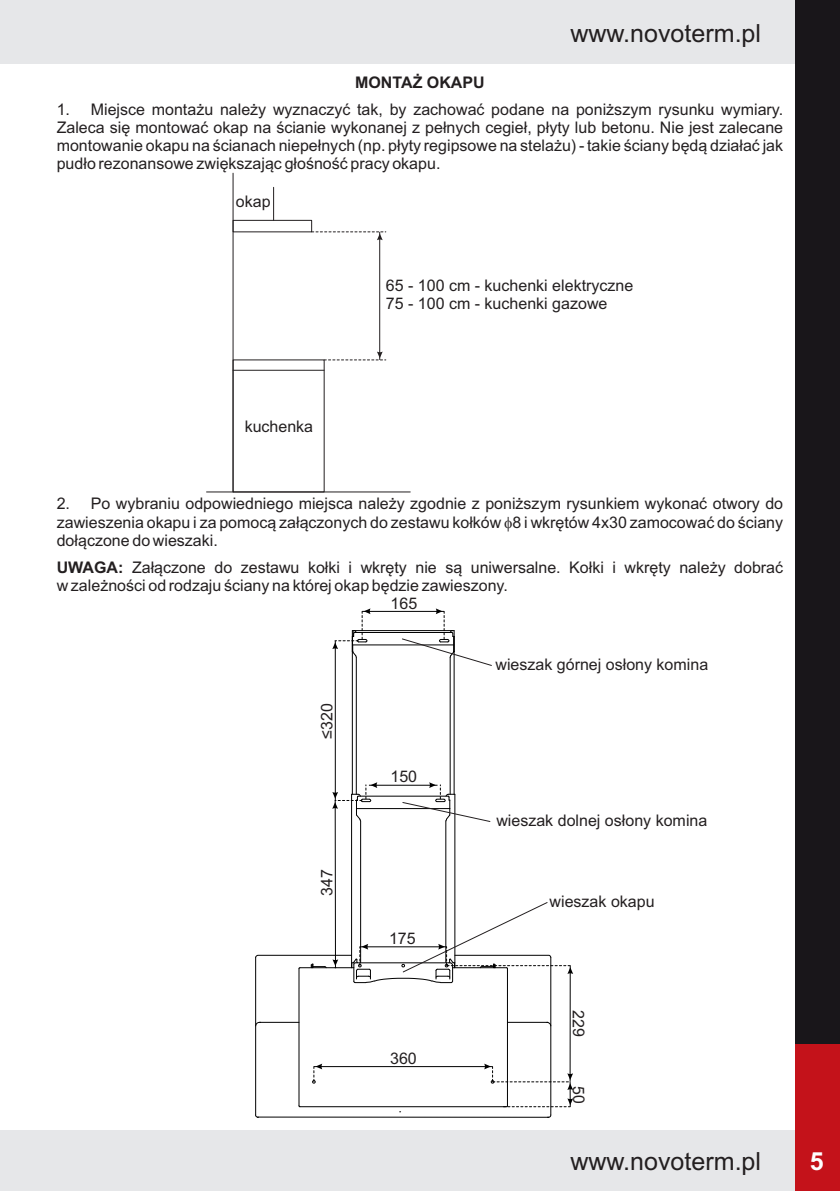
<style>
.page{position:relative;width:840px;height:1191px;background:#fff}
.page>*{position:absolute;margin:0;border:0;box-sizing:border-box;transform-origin:0 0}
.t1{font:25px "Arial";color:#231f20}
.t2{font:700 25px "Arial";color:#fff}
.t3{font:16px/17.8px "Arial";color:#231f20;text-align:justify}
.t4{font:700 16px "Arial";color:#231f20}
.s1{font-weight:700}
</style>
<div class="page">
<div style="left:0;top:0;width:839px;height:64px;background:#e6e7e9"></div>
<div style="left:0;top:1130px;width:839px;height:61px;background:#e6e7e9"></div>
<div style="left:794px;top:73px;width:45px;height:1118px;background:#19161a"></div>
<div style="left:795px;top:1044px;width:44px;height:147px;background:#c4121a"></div>
<div style="left:794px;top:0;width:45px;height:857px;background:#19161a"></div>
<div style="left:233px;top:220px;width:79px;height:12px;border:1px solid #231f20"></div>
<div style="left:233px;top:360px;width:91px;height:132px;border:1px solid #231f20"></div>
<hr style="left:206px;top:491px;width:204px;height:1px;background:#231f20">
<hr style="left:232px;top:173px;width:1px;height:319px;background:#231f20">
<hr style="left:233px;top:370px;width:91px;height:1px;background:#231f20">
<hr style="left:273px;top:187px;width:1px;height:33px;background:#231f20">
<hr style="left:379px;top:232px;width:1px;height:128px;background:#231f20">
<svg style="left:311px;top:231px;width:74px;height:9px"></svg>
<svg style="left:324px;top:351px;width:61px;height:9px"></svg>
<hr style="left:300px;top:1106px;width:206px;height:1px;background:#000">
<hr style="left:255px;top:957px;width:1px;height:158px;background:#000">
<hr style="left:507px;top:1022px;width:39px;height:1px;background:#000">
<hr style="left:259px;top:1022px;width:40px;height:1px;background:#000">
<hr style="left:298px;top:968px;width:1px;height:137px;background:#000">
<hr style="left:351px;top:794px;width:1px;height:173px;background:#000">
<hr style="left:352px;top:630px;width:1px;height:164px;background:#000">
<hr style="left:356px;top:657px;width:1px;height:137px;background:#000">
<hr style="left:360px;top:821px;width:1px;height:141px;background:#000">
<hr style="left:445px;top:821px;width:1px;height:141px;background:#000">
<hr style="left:449px;top:657px;width:1px;height:137px;background:#000">
<hr style="left:453px;top:630px;width:1px;height:164px;background:#000">
<hr style="left:454px;top:794px;width:1px;height:173px;background:#000">
<hr style="left:356px;top:808px;width:93px;height:1px;background:#000">
<hr style="left:358px;top:796px;width:90px;height:1px;background:#000">
<hr style="left:507px;top:968px;width:1px;height:137px;background:#000">
<hr style="left:550px;top:957px;width:1px;height:158px;background:#000">
<hr style="left:352px;top:644px;width:101px;height:1px;background:#000">
<hr style="left:354px;top:632px;width:98px;height:1px;background:#000">
<hr style="left:352px;top:630px;width:102px;height:1px;background:#000">
<hr style="left:257px;top:1116px;width:290px;height:1px;background:#000">
<svg style="left:546px;top:1021px;width:5px;height:5px"></svg>
<svg style="left:255px;top:1021px;width:5px;height:5px"></svg>
<hr style="left:314px;top:1066px;width:178px;height:1px;background:#000">
<svg style="left:312px;top:1063px;width:10px;height:20px"></svg>
<hr style="left:569px;top:965px;width:1px;height:116px;background:#000">
<hr style="left:334px;top:800px;width:1px;height:167px;background:#000">
<hr style="left:335px;top:641px;width:1px;height:159px;background:#000">
<hr style="left:362px;top:611px;width:82px;height:1px;background:#000">
<svg style="left:332px;top:608px;width:38px;height:49px"></svg>
<hr style="left:369px;top:785px;width:68px;height:1px;background:#000">
<svg style="left:332px;top:782px;width:45px;height:39px"></svg>
<svg style="left:401px;top:608px;width:90px;height:58px"></svg>
<svg style="left:402px;top:782px;width:88px;height:40px"></svg>
<svg style="left:255px;top:902px;width:318px;height:81px"></svg>
<svg style="left:484px;top:1063px;width:89px;height:44px"></svg>
<h1 class="t1" style="left:570px;top:24px;width:192px">www.novoterm.pl</h1>
<p class="t4" style="left:355px;top:77px;width:131px">MONTAŻ OKAPU</p>
<p class="t3" style="left:57px;top:102px;width:727px">1. Miejsce montażu należy wyznaczyć tak, by zachować podane na poniższym rysunku wymiary.<br>Zaleca się montować okap na ścianie wykonanej z pełnych cegieł, płyty lub betonu. Nie jest zalecane montowanie okapu na ścianach niepełnych (np. płyty regipsowe na stelażu) - takie ściany będą działać jak pudło rezonansowe zwiększając głośność pracy okapu.</p>
<p class="t3" style="left:236px;top:194px;width:36px">okap</p>
<p class="t3" style="left:244px;top:418px;width:70px">kuchenka</p>
<p class="t3" style="left:385px;top:278px;width:249px">65 - 100 cm - kuchenki elektryczne<br>75 - 100 cm - kuchenki gazowe</p>
<p class="t3" style="left:57px;top:495px;width:727px;line-height:18.8px">2. Po wybraniu odpowiedniego miejsca należy zgodnie z poniższym rysunkiem wykonać otwory do zawieszenia okapu i za pomocą załączonych do zestawu kołków 8 i wkrętów 4x30 zamocować do ściany dołączone do wieszaki.</p>
<p class="t3" style="left:57px;top:560px;width:727px"><span class="s1">UWAGA:</span> Załączone do zestawu kołki i wkręty nie są uniwersalne. Kołki i wkręty należy dobrać</p>
<p class="t3" style="left:57px;top:578px;width:452px">w zależności od rodzaju ściany na której okap będzie zawieszony.</p>
<p class="t3" style="left:390px;top:595px;width:28px">165</p>
<p class="t3" style="left:319px;top:739px;width:37px;rotate:-90deg">023≤</p>
<p class="t3" style="left:319px;top:895px;width:28px;rotate:-90deg">743</p>
<p class="t3" style="left:390px;top:769px;width:28px">150</p>
<p class="t3" style="left:389px;top:931px;width:28px">175</p>
<p class="t3" style="left:390px;top:1050px;width:28px">360</p>
<p class="t3" style="left:495px;top:656px;width:214px">wieszak górnej osłony komina</p>
<p class="t3" style="left:496px;top:812px;width:212px">wieszak dolnej osłony komina</p>
<p class="t3" style="left:549px;top:893px;width:106px">wieszak okapu</p>
<p class="t3" style="left:585px;top:1010px;width:28px;rotate:90deg">229</p>
<h1 class="t1" style="left:570px;top:1152px;width:192px">www.novoterm.pl</h1>
<h1 class="t2" style="left:809px;top:1151px;width:15px">5</h1>
</div>
